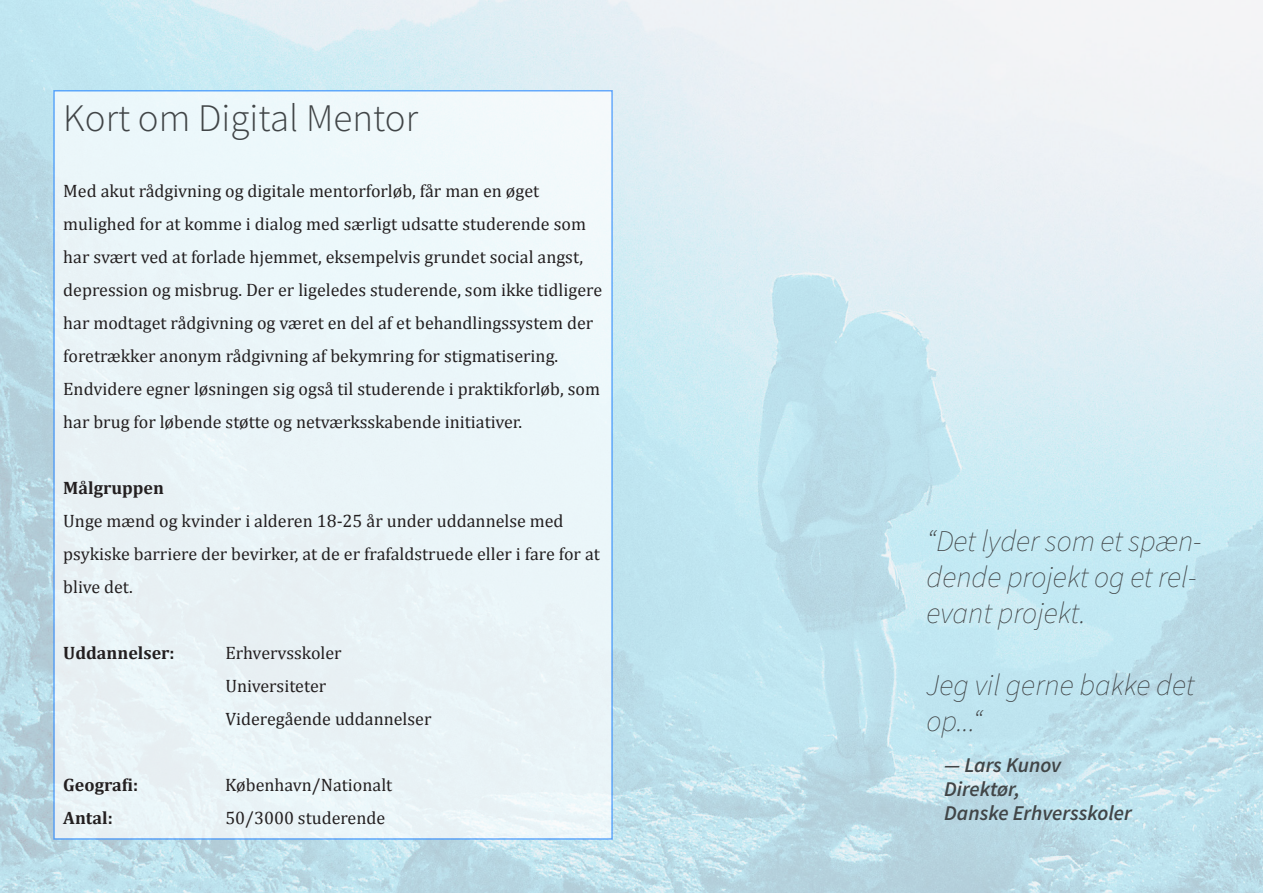
<style>
.page{position:relative;width:1263px;height:893px;background:#fff}
.page>*{position:absolute;margin:0;border:0;box-sizing:border-box;transform-origin:0 0}
.Head_3{font:300 39px "Source Sans Pro";color:#414547}
.Citater{font:italic 200 30px/36px "Source Sans Pro";color:#414547}
.Citater-forfatter{font:italic 600 21px/24px "Source Sans Pro";color:#414547}
.Body_text_style{font:18px/33px "Cambria";color:#231f20}
.Body_text_style-2{font:700 18px "Cambria";color:#231f20}
</style>
<div class="page">
<img style="left:0;top:0;width:1263px;height:893px">
<div style="left:53px;top:90px;width:560px;height:750px;background:#eaf5f9"></div>
<p class="Head_3" style="left:63px;top:94px;width:356px">Kort om Digital Mentor</p>
<p class="Body_text_style" style="left:63px;top:174px;width:540px">Med akut rådgivning og digitale mentorforløb, får man en øget mulighed for at komme i dialog med særligt udsatte studerende som har svært ved at forlade hjemmet, eksempelvis grundet social angst, depression og misbrug. Der er ligeledes studerende, som ikke tidligere har modtaget rådgivning og været en del af et behandlingssystem der foretrækker anonym rådgivning af bekymring for stigmatisering.</p>
<p class="Body_text_style" style="left:63px;top:372px;width:538px">Endvidere egner løsningen sig også til studerende i praktikforløb, som har brug for løbende støtte og netværksskabende initiativer.</p>
<p class="Body_text_style-2" style="left:63px;top:475px;width:102px">Målgruppen</p>
<p class="Body_text_style" style="left:63px;top:504px;width:538px">Unge mænd og kvinder i alderen 18-25 år under uddannelse med psykiske barriere der bevirker, at de er frafaldstruede eller i fare for at blive det.</p>
<p class="Body_text_style-2" style="left:63px;top:640px;width:113px">Uddannelser:</p>
<p class="Body_text_style" style="left:225px;top:636px;width:118px">Erhvervsskoler</p>
<p class="Body_text_style" style="left:225px;top:669px;width:102px">Universiteter</p>
<p class="Body_text_style" style="left:225px;top:702px;width:208px">Videregående uddannelser</p>
<p class="Body_text_style-2" style="left:63px;top:772px;width:76px">Geografi:</p>
<p class="Body_text_style" style="left:225px;top:768px;width:168px">København/Nationalt</p>
<p class="Body_text_style-2" style="left:63px;top:805px;width:51px">Antal:</p>
<p class="Body_text_style" style="left:225px;top:801px;width:161px">50/3000 studerende</p>
<p class="Citater" style="left:927px;top:523px;width:277px">“Det lyder som et spæn&shy;dende projekt og et rel&shy;evant projekt.</p>
<p class="Citater" style="left:927px;top:667px;width:269px">Jeg vil gerne bakke det op...“</p>
<p class="Citater-forfatter" style="left:944px;top:753px;width:189px">― Lars Kunov<br>Direktør,<br>Danske Erhversskoler</p>
</div>
